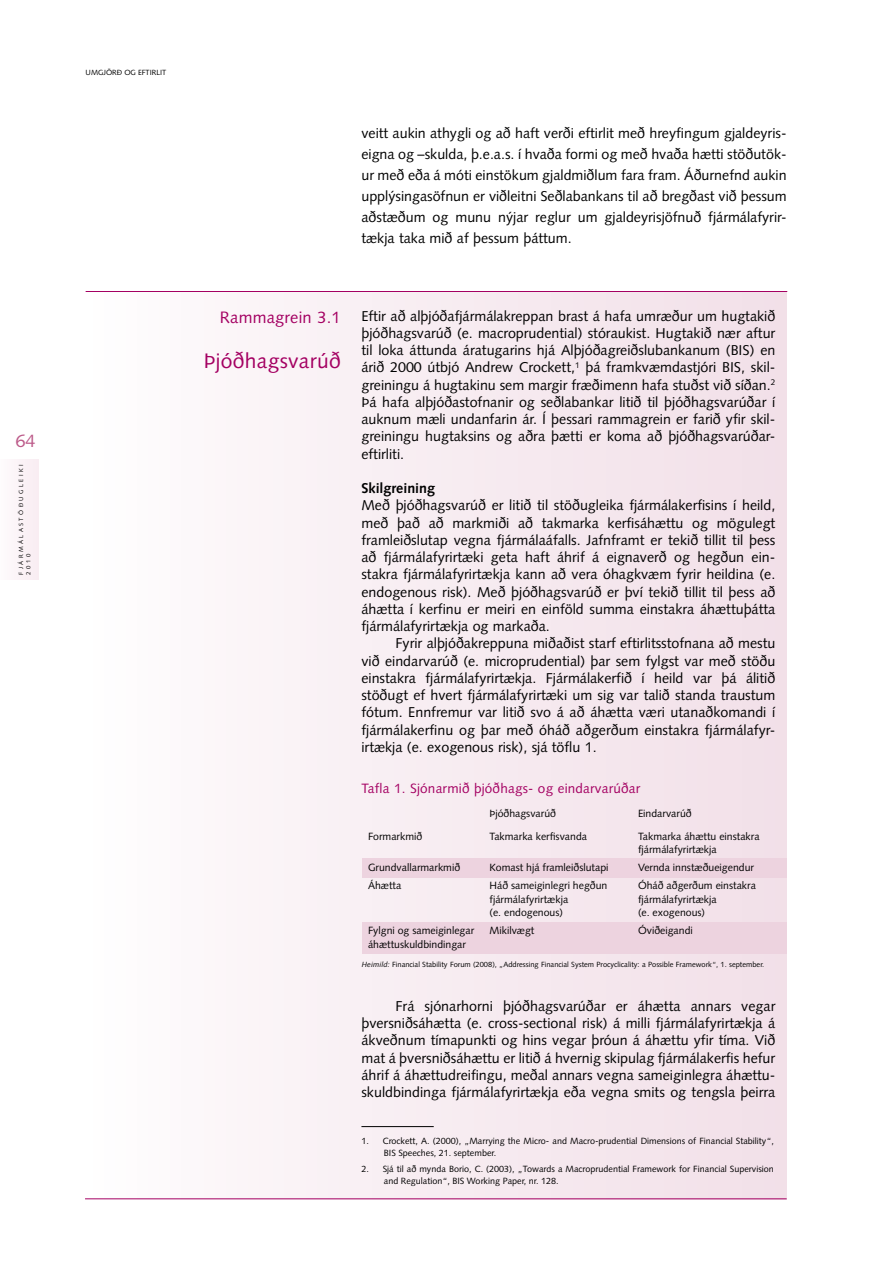
<style>
.page{position:relative;width:893px;height:1263px;background:#fff}
.page>*{position:absolute;margin:0;border:0;box-sizing:border-box;transform-origin:0 0}
.t1{font:21px "Syntax LT Std";letter-spacing:.015em;color:#a40062}
.t2{font:18px "Syntax LT Std";color:#bc5a89}
.t3{font:16.5px "Syntax LT Std";letter-spacing:.015em;color:#a40062}
.t4{font:14.25px/17.2px "Syntax LT Std";color:#000;text-align:justify}
.t5{font:700 14.25px "Syntax LT Std";color:#000}
.t6{font:13.5px "Syntax LT Std";letter-spacing:.015em;color:#a40062}
.t7{font:10.5px/13.5px "Syntax LT Std";color:#000}
.t8{font:9px/12px "Syntax LT Std";color:#000}
.t9{font:7.5px "Syntax LT Std";color:#000}
.t10{font:6px/7.2px "Syntax LT Std";letter-spacing:.4em;color:#000}
.s1{font-style:italic}
</style>
<div class="page">
<div style="left:0;top:459px;width:38px;height:121px;background:#fbf3f7"></div>
<div style="left:86px;top:292px;width:701px;height:907px;background:linear-gradient(to right,#fefcfd,#f1dfe7)"></div>
<hr style="left:361px;top:1126px;width:73px;height:1px;background:#000">
<hr style="left:86px;top:291px;width:701px;height:1px;background:#a40062">
<hr style="left:85px;top:1198px;width:702px;height:1px;background:#a40062">
<div style="left:362px;top:922px;width:425px;height:32px;background:#edd3df"></div>
<div style="left:362px;top:859px;width:425px;height:19px;background:#edd3df"></div>
<p class="t2" style="left:15px;top:430px;width:22px">64</p>
<p class="t10" style="left:17px;top:574px;width:111px;rotate:-90deg">FJÁRMÁLASTÖÐUGLEIKI<br>2010</p>
<p class="t9" style="left:86px;top:68px;width:82px">UMGJÖRÐ OG EFTIRLIT</p>
<p class="t4" style="left:361px;top:123px;width:427px;line-height:21px;text-align:left">veitt aukin athygli og að haft verði eftirlit með hreyfingum gjaldeyris&shy;eigna og –skulda, þ.e.a.s. í hvaða formi og með hvaða hætti stöðutök&shy;ur með eða á móti einstökum gjaldmiðlum fara fram. Áðurnefnd aukin upplýsingasöfnun er viðleitni Seðlabankans til að bregðast við þessum aðstæðum og munu nýjar reglur um gjaldeyrisjöfnuð fjármálafyrir&shy;tækja taka mið af þessum þáttum.</p>
<p class="t3" style="left:220px;top:307px;width:122px">Rammagrein 3.1</p>
<h1 class="t1" style="left:204px;top:348px;width:138px">Þjóðhagsvarúð</h1>
<p class="t4" style="left:361px;top:307px;width:415px">Eftir að alþjóðafjármálakreppan brast á hafa umræður um hugtakið þjóðhagsvarúð (e. macroprudential) stóraukist. Hugtakið nær aftur til loka áttunda áratugarins hjá Alþjóðagreiðslubankanum (BIS) en árið 2000 útbjó Andrew Crockett,<sup>1</sup> þá framkvæmdastjóri BIS, skil&shy;greiningu á hugtakinu sem margir fræðimenn hafa stuðst við síðan.<sup>2<br></sup>Þá hafa alþjóðastofnanir og seðlabankar litið til þjóðhagsvarúðar í auknum mæli undanfarin ár. Í þessari rammagrein er farið yfir skil&shy;greiningu hugtaksins og aðra þætti er koma að þjóðhagsvarúðar&shy;eftirliti.</p>
<p class="t5" style="left:361px;top:480px;width:75px">Skilgreining</p>
<p class="t4" style="left:361px;top:497px;width:415px">Með þjóðhagsvarúð er litið til stöðugleika fjármálakerfisins í heild, með það að markmiði að takmarka kerfisáhættu og mögulegt framleiðslutap vegna fjármálaáfalls. Jafnframt er tekið tillit til þess að fjármálafyrirtæki geta haft áhrif á eignaverð og hegðun ein&shy;stakra fjármálafyrirtækja kann að vera óhagkvæm fyrir heildina (e. endogenous risk). Með þjóðhagsvarúð er því tekið tillit til þess að áhætta í kerfinu er meiri en einföld summa einstakra áhættuþátta fjármálafyrirtækja og markaða.</p>
<p class="t4" style="left:361px;top:635px;width:415px;text-indent:34px">Fyrir alþjóðakreppuna miðaðist starf eftirlitsstofnana að mestu við eindarvarúð (e. microprudential) þar sem fylgst var með stöðu einstakra fjármálafyrirtækja. Fjármálakerfið í heild var þá álitið stöðugt ef hvert fjármálafyrirtæki um sig var talið standa traustum fótum. Ennfremur var litið svo á að áhætta væri utanaðkomandi í fjármálakerfinu og þar með óháð aðgerðum einstakra fjármálafyr&shy;irtækja (e. exogenous risk), sjá töflu 1.</p>
<p class="t6" style="left:361px;top:780px;width:280px">Tafla 1. Sjónarmið þjóðhags- og eindarvarúðar</p>
<p class="t7" style="left:489px;top:807px;width:68px">Þjóðhagsvarúð</p>
<p class="t7" style="left:638px;top:807px;width:55px">Eindarvarúð</p>
<p class="t7" style="left:368px;top:829px;width:56px">Formarkmið</p>
<p class="t7" style="left:489px;top:829px;width:99px">Takmarka kerfisvanda</p>
<p class="t7" style="left:638px;top:829px;width:123px">Takmarka áhættu einstakra fjármálafyrirtækja</p>
<p class="t7" style="left:368px;top:861px;width:94px">Grundvallarmarkmið</p>
<p class="t7" style="left:489px;top:861px;width:121px">Komast hjá framleiðslutapi</p>
<p class="t7" style="left:638px;top:861px;width:118px">Vernda innstæðueigendur</p>
<p class="t7" style="left:368px;top:879px;width:35px">Áhætta</p>
<p class="t7" style="left:489px;top:879px;width:119px">Háð sameiginlegri hegðun</p>
<p class="t7" style="left:638px;top:879px;width:119px">Óháð aðgerðum einstakra</p>
<p class="t7" style="left:489px;top:892px;width:80px">fjármálafyrirtækja</p>
<p class="t7" style="left:638px;top:892px;width:80px">fjármálafyrirtækja</p>
<p class="t7" style="left:489px;top:906px;width:75px">(e. endogenous)</p>
<p class="t7" style="left:638px;top:906px;width:69px">(e. exogenous)</p>
<p class="t7" style="left:368px;top:924px;width:108px">Fylgni og sameiginlegar</p>
<p class="t7" style="left:489px;top:924px;width:46px">Mikilvægt</p>
<p class="t7" style="left:638px;top:924px;width:56px">Óviðeigandi</p>
<p class="t7" style="left:368px;top:937px;width:100px">áhættuskuldbindingar</p>
<p class="t9" style="left:362px;top:959px;width:404px"><span class="s1">Heimild:</span> Financial Stability Forum (2008), „Addressing Financial System Procyclicality: a Possible Framework“, 1. september.</p>
<p class="t4" style="left:361px;top:997px;width:416px;text-indent:34px">Frá sjónarhorni þjóðhagsvarúðar er áhætta annars vegar þversniðsáhætta (e. cross-sectional risk) á milli fjármálafyrirtækja á ákveðnum tímapunkti og hins vegar þróun á áhættu yfir tíma. Við mat á þversniðsáhættu er litið á hvernig skipulag fjármálakerfis hefur áhrif á áhættudreifingu, meðal annars vegna sameiginlegra áhættu&shy;skuldbindinga fjármálafyrirtækja eða vegna smits og tengsla þeirra</p>
<p class="t8" style="left:384px;top:1135px;width:391px;text-indent:-22px">1. Crockett, A. (2000), „Marrying the Micro- and Macro-prudential Dimensions of Financial Stability“,<br>BIS Speeches, 21. september.</p>
<p class="t8" style="left:384px;top:1163px;width:391px;text-indent:-22px">2. Sjá til að mynda Borio, C. (2003), „Towards a Macroprudential Framework for Financial Supervision and Regulation“, BIS Working Paper, nr. 128.</p>
</div>
